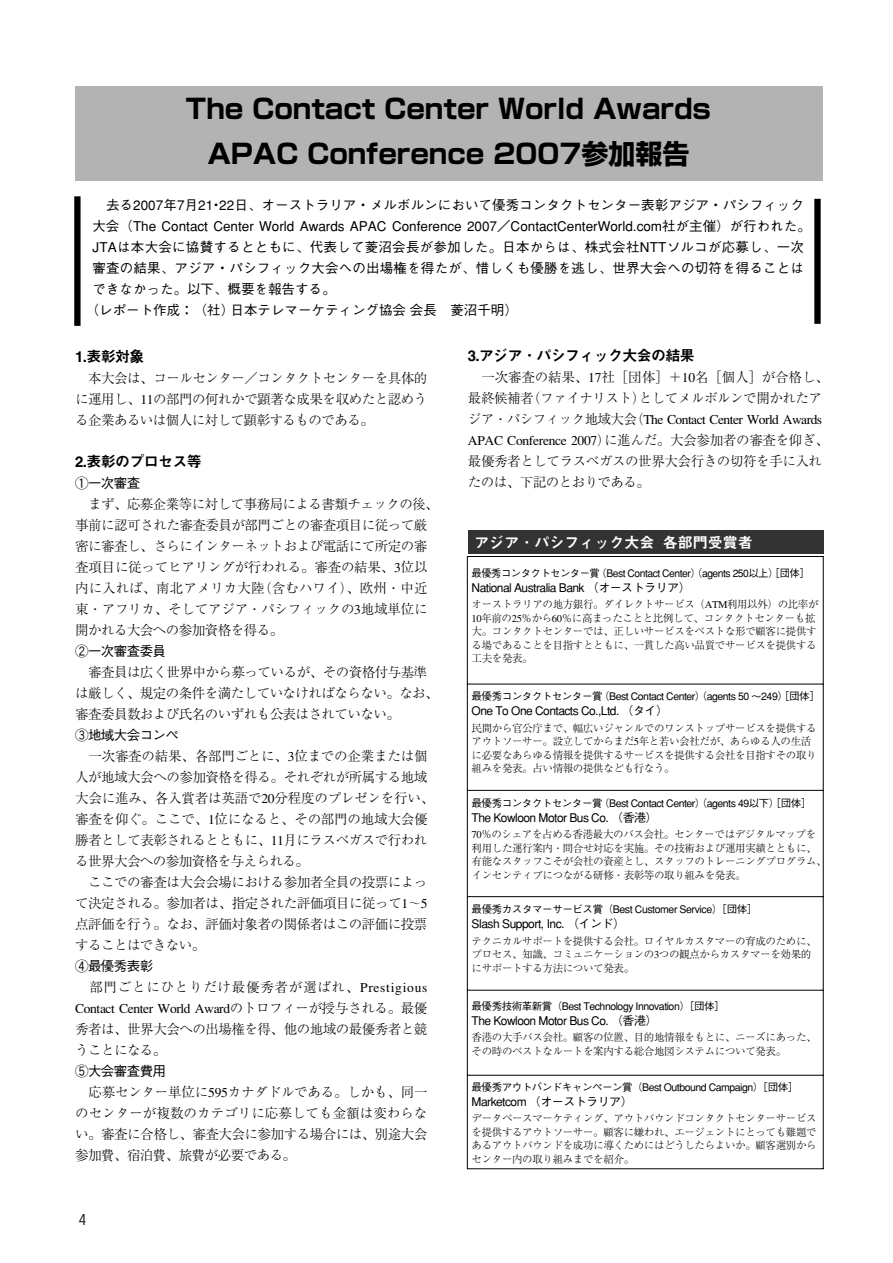
<style>
.page{position:relative;width:893px;height:1263px;background:#fff}
.page>*{position:absolute;margin:0;border:0;box-sizing:border-box;transform-origin:0 0}
.t1{font:700 27px/45px "Shin Go";color:#000;text-align:center}
.t2{font:15px "Midashi Go MB31";letter-spacing:-.045em;color:#000}
.t3{font:15px "Midashi Go MB31";color:#fff}
.t4{font:500 15px "Gothic BBB";color:#231f20}
.t5{font:300 13.5px/21px "Ryumin";letter-spacing:-.035em;color:#000;text-align:justify}
.t6{font:500 13.5px "Gothic BBB";letter-spacing:.005em;color:#000}
.t7{font:500 13.5px "Gothic BBB";letter-spacing:-.045em;color:#000}
.t8{font:500 12px "Gothic BBB";letter-spacing:-.045em;color:#000}
.t9{font:300 10.5px/13.5px "Ryumin";letter-spacing:-.035em;color:#000}
.t10{font:500 10.5px "Gothic BBB";letter-spacing:-.045em;color:#000}
</style>
<div class="page">
<div style="left:75px;top:86px;width:747px;height:94px;background:#b3b3b3"></div>
<div style="left:74px;top:196px;width:7px;height:130px;background:#000"></div>
<div style="left:814px;top:199px;width:6px;height:125px;background:#000"></div>
<hr style="left:467px;top:684px;width:356px;height:1px;background:#000">
<hr style="left:467px;top:790px;width:356px;height:1px;background:#000">
<hr style="left:467px;top:896px;width:356px;height:1px;background:#000">
<hr style="left:467px;top:990px;width:356px;height:1px;background:#000">
<hr style="left:467px;top:1075px;width:356px;height:1px;background:#000">
<hr style="left:467px;top:556px;width:356px;height:1px;background:#000">
<hr style="left:467px;top:1169px;width:356px;height:1px;background:#000">
<hr style="left:467px;top:556px;width:1px;height:613px;background:#000">
<hr style="left:823px;top:556px;width:1px;height:613px;background:#000">
<div style="left:468px;top:531px;width:355px;height:23px;background:#333"></div>
<h1 class="t1" style="left:186px;top:90px;width:526px">The Contact Center World Awards<br>APAC Conference 2007参加報告</h1>
<p class="t6" style="left:106px;top:200px;width:699px">去る2007年7月21・22日、オーストラリア・メルボルンにおいて優秀コンタクトセンター表彰アジア・パシフィック</p>
<p class="t6" style="left:92px;top:221px;width:719px">大会（The Contact Center World Awards APAC Conference 2007／ContactCenterWorld.com社が主催）が行われた。</p>
<p class="t6" style="left:92px;top:242px;width:713px">JTAは本大会に協賛するとともに、代表して菱沼会長が参加した。日本からは、株式会社NTTソルコが応募し、一次</p>
<p class="t6" style="left:92px;top:263px;width:713px">審査の結果、アジア・パシフィック大会への出場権を得たが、惜しくも優勝を逃し、世界大会への切符を得ることは</p>
<p class="t6" style="left:92px;top:284px;width:244px">できなかった。以下、概要を報告する。</p>
<p class="t6" style="left:86px;top:305px;width:433px">（レポート作成：（社）日本テレマーケティング協会会長　菱沼千明）</p>
<p class="t2" style="left:75px;top:351px;width:71px">1.表彰対象</p>
<p class="t5" style="left:75px;top:369px;width:354px;text-indent:13px">本大会は、コールセンター／コンタクトセンターを具体的に運用し、11の部門の何れかで顕著な成果を収めたと認めうる企業あるいは個人に対して顕彰するものである。</p>
<p class="t2" style="left:75px;top:456px;width:128px">2.表彰のプロセス等</p>
<p class="t6" style="left:75px;top:478px;width:67px">①一次審査</p>
<p class="t5" style="left:75px;top:495px;width:365px;text-align:left;text-indent:13px">まず、応募企業等に対して事務局による書類チェックの後、事前に認可された審査委員が部門ごとの審査項目に従って厳密に審査し、さらにインターネットおよび電話にて所定の審査項目に従ってヒアリングが行われる。審査の結果、3位以内に入れば、南北アメリカ大陸（含むハワイ）、欧州・中近東・アフリカ、そしてアジア・パシフィックの3地域単位に開かれる大会への参加資格を得る。</p>
<p class="t7" style="left:75px;top:646px;width:92px">②一次審査委員</p>
<p class="t5" style="left:75px;top:663px;width:365px;text-align:left;text-indent:13px">審査員は広く世界中から募っているが、その資格付与基準は厳しく、規定の条件を満たしていなければならない。なお、審査委員数および氏名のいずれも公表はされていない。</p>
<p class="t7" style="left:75px;top:730px;width:105px">③地域大会コンペ</p>
<p class="t5" style="left:75px;top:747px;width:360px;text-align:left;text-indent:13px">一次審査の結果、各部門ごとに、3位までの企業または個人が地域大会への参加資格を得る。それぞれが所属する地域大会に進み、各入賞者は英語で20分程度のプレゼンを行い、審査を仰ぐ。ここで、1位になると、その部門の地域大会優勝者として表彰されるとともに、11月にラスベガスで行われる世界大会への参加資格を与えられる。</p>
<p class="t5" style="left:75px;top:873px;width:354px;text-indent:13px">ここでの審査は大会会場における参加者全員の投票によって決定される。参加者は、指定された評価項目に従って1～5点評価を行う。なお、評価対象者の関係者はこの評価に投票することはできない。</p>
<p class="t6" style="left:75px;top:961px;width:79px">④最優秀表彰</p>
<p class="t5" style="left:75px;top:978px;width:354px;text-indent:14px">部門ごとにひとりだけ最優秀者が選ばれ、Prestigious Contact Center World Awardのトロフィーが授与される。最優秀者は、世界大会への出場権を得、他の地域の最優秀者と競うことになる。</p>
<p class="t7" style="left:75px;top:1066px;width:92px">⑤大会審査費用</p>
<p class="t5" style="left:75px;top:1083px;width:354px;text-indent:13px">応募センター単位に595カナダドルである。しかも、同一のセンターが複数のカテゴリに応募しても金額は変わらない。審査に合格し、審査大会に参加する場合には、別途大会参加費、宿泊費、旅費が必要である。</p>
<p class="t2" style="left:468px;top:350px;width:228px">3.アジア・パシフィック大会の結果</p>
<p class="t5" style="left:468px;top:369px;width:362px;text-align:left;text-indent:13px">一次審査の結果、17社［団体］＋10名［個人］が合格し、最終候補者（ファイナリスト）としてメルボルンで開かれたアジア・パシフィック地域大会（The Contact Center World Awards APAC Conference 2007）に進んだ。大会参加者の審査を仰ぎ、最優秀者としてラスベガスの世界大会行きの切符を手に入れたのは、下記のとおりである。</p>
<p class="t3" style="left:474px;top:536px;width:280px">アジア・パシフィック大会各部門受賞者</p>
<p class="t10" style="left:471px;top:569px;width:339px">最優秀コンタクトセンター賞（Best Contact Center）（agents 250以上）［団体］</p>
<p class="t8" style="left:471px;top:583px;width:220px">National Australia Bank （オーストラリア）</p>
<p class="t9" style="left:471px;top:599px;width:348px">オーストラリアの地方銀行。ダイレクトサービス（ATM利用以外）の比率が10年前の25％から60％に高まったことと比例して、コンタクトセンターも拡大。コンタクトセンターでは、正しいサービスをベストな形で顧客に提供する場であることを目指すとともに、一貫した高い品質でサービスを提供する工夫を発表。</p>
<p class="t10" style="left:471px;top:693px;width:350px">最優秀コンタクトセンター賞（Best Contact Center）（agents 50 ～249）［団体］</p>
<p class="t8" style="left:471px;top:706px;width:198px">One To One Contacts Co.,Ltd. （タイ）</p>
<p class="t9" style="left:471px;top:723px;width:346px">民間から官公庁まで、幅広いジャンルでのワンストップサービスを提供するアウトソーサー。設立してからまだ5年と若い会社だが、あらゆる人の生活に必要なあらゆる情報を提供するサービスを提供する会社を目指すその取り組みを発表。占い情報の提供なども行なう。</p>
<p class="t10" style="left:471px;top:799px;width:341px">最優秀コンタクトセンター賞（Best Contact Center）（agents 49以下）［団体］</p>
<p class="t8" style="left:471px;top:813px;width:187px">The Kowloon Motor Bus Co. （香港）</p>
<p class="t9" style="left:471px;top:829px;width:357px">70％のシェアを占める香港最大のバス会社。センターではデジタルマップを利用した運行案内・問合せ対応を実施。その技術および運用実績とともに、有能なスタッフこそが会社の資産とし、スタッフのトレーニングプログラム、インセンティブにつながる研修・表彰等の取り組みを発表。</p>
<p class="t10" style="left:471px;top:906px;width:287px">最優秀カスタマーサービス賞（Best Customer Service）［団体］</p>
<p class="t8" style="left:471px;top:919px;width:155px">Slash Support, Inc. （インド）</p>
<p class="t9" style="left:471px;top:936px;width:346px">テクニカルサポートを提供する会社。ロイヤルカスタマーの育成のために、プロセス、知識、コミュニケーションの3つの観点からカスタマーを効果的にサポートする方法について発表。</p>
<p class="t10" style="left:471px;top:1002px;width:255px">最優秀技術革新賞（Best Technology Innovation）［団体］</p>
<p class="t8" style="left:471px;top:1015px;width:187px">The Kowloon Motor Bus Co. （香港）</p>
<p class="t9" style="left:471px;top:1032px;width:346px">香港の大手バス会社。顧客の位置、目的地情報をもとに、ニーズにあった、その時のベストなルートを案内する総合地図システムについて発表。</p>
<p class="t10" style="left:471px;top:1083px;width:328px">最優秀アウトバンドキャンペーン賞（Best Outbound Campaign）［団体］</p>
<p class="t8" style="left:471px;top:1097px;width:163px">Marketcom （オーストラリア）</p>
<p class="t9" style="left:471px;top:1113px;width:346px;text-align:justify">データベースマーケティング、アウトバウンドコンタクトセンターサービスを提供するアウトソーサー。顧客に嫌われ、エージェントにとっても難題であるアウトバウンドを成功に導くためにはどうしたらよいか。顧客選別からセンター内の取り組みまでを紹介。</p>
<p class="t4" style="left:75px;top:1213px;width:16px">４</p>
</div>
